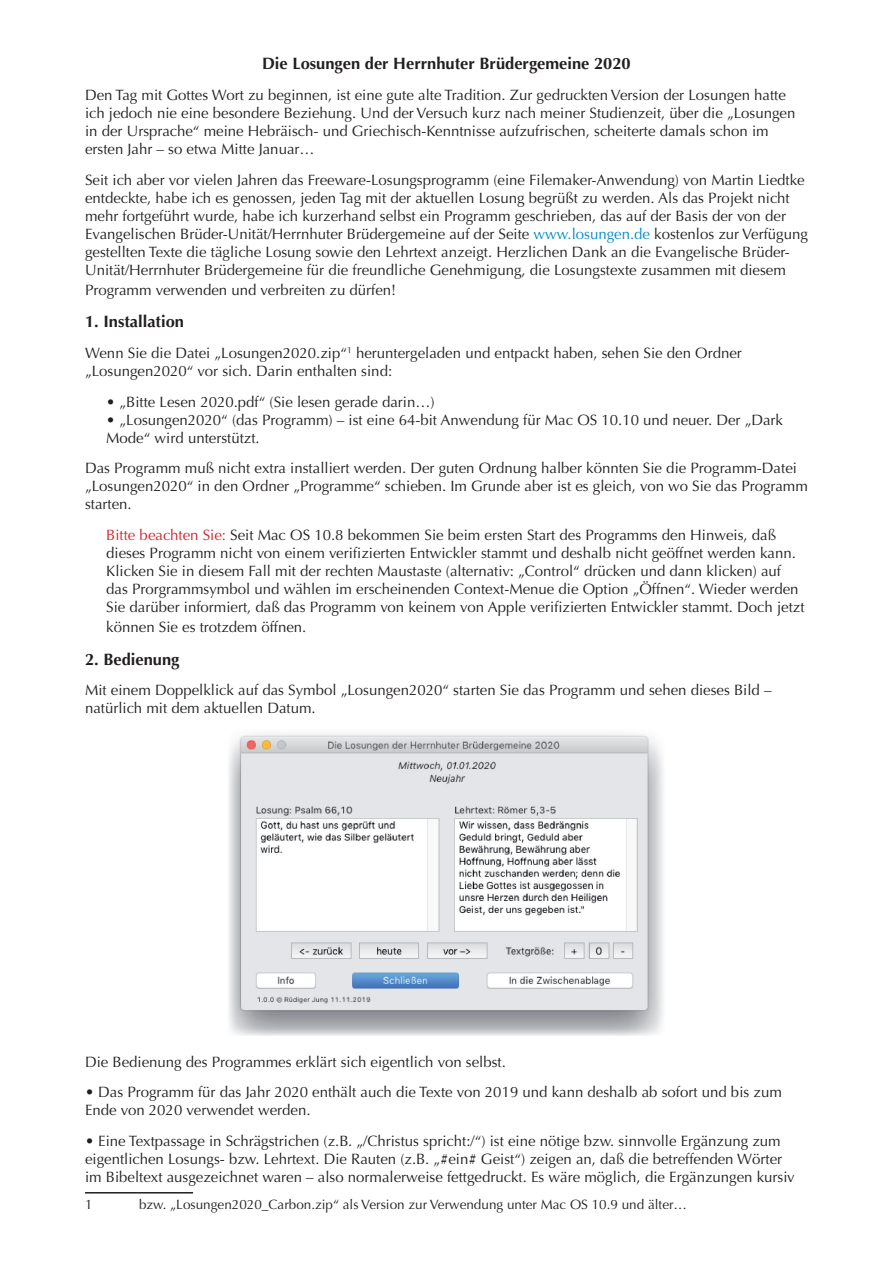
<style>
.page{position:relative;width:893px;height:1263px;background:#fff}
.page>*{position:absolute;margin:0;border:0;box-sizing:border-box;transform-origin:0 0}
.t1{font:700 16.5px "Optima";color:#231f20}
.t2{font:15px/18px "Optima";color:#231f20}
.t3{font:13.5px "Optima";color:#231f20}
.s1{color:#008ac7}
.s2{color:#d1232a}
</style>
<div class="page">
<img style="left:229px;top:733px;width:434px;height:303px">
<hr style="left:85px;top:1192px;width:108px;height:1px;background:#231f20">
<p class="t1" style="left:262px;top:54px;width:370px">Die Losungen der Herrnhuter Brüdergemeine 2020</p>
<p class="t2" style="left:85px;top:86px;width:712px">Den Tag mit Gottes Wort zu beginnen, ist eine gute alte Tradition. Zur gedruckten Version der Losungen hatte ich jedoch nie eine besondere Beziehung. Und der Versuch kurz nach meiner Studienzeit, über die „Losungen in der Ursprache“ meine Hebräisch- und Griechisch-Kenntnisse aufzufrischen, scheiterte damals schon im ersten Jahr – so etwa Mitte Januar…</p>
<p class="t2" style="left:85px;top:171px;width:724px">Seit ich aber vor vielen Jahren das Freeware-Losungsprogramm (eine Filemaker-Anwendung) von Martin Liedtke entdeckte, habe ich es genossen, jeden Tag mit der aktuellen Losung begrüßt zu werden. Als das Projekt nicht mehr fortgeführt wurde, habe ich kurzerhand selbst ein Programm geschrieben, das auf der Basis der von der Evangelischen Brüder-Unität/Herrnhuter Brüdergemeine auf der Seite <span class="s1">www.losungen.de</span> kostenlos zur Verfügung gestellten Texte die tägliche Losung sowie den Lehrtext anzeigt. Herzlichen Dank an die Evangelische Brüder-Unität/Herrnhuter Brüdergemeine für die freundliche Genehmigung, die Losungstexte zusammen mit diesem</p>
<p class="t2" style="left:85px;top:281px;width:313px">Programm verwenden und verbreiten zu dürfen!</p>
<p class="t1" style="left:85px;top:312px;width:101px">1. Installation</p>
<p class="t2" style="left:85px;top:344px;width:658px">Wenn Sie die Datei „Losungen2020.zip“<sup>1</sup> heruntergeladen und entpackt haben, sehen Sie den Ordner „Losungen2020“ vor sich. Darin enthalten sind:</p>
<p class="t2" style="left:106px;top:393px;width:330px">• „Bitte Lesen 2020.pdf“ (Sie lesen gerade darin…)</p>
<p class="t2" style="left:106px;top:411px;width:678px">• „Losungen2020“ (das Programm) – ist eine 64-bit Anwendung für Mac OS 10.10 und neuer. Der „Dark<br>Mode“ wird unterstützt.</p>
<p class="t2" style="left:85px;top:459px;width:724px">Das Programm muß nicht extra installiert werden. Der guten Ordnung halber könnten Sie die Programm-Datei „Losungen2020“ in den Ordner „Programme“ schieben. Im Grunde aber ist es gleich, von wo Sie das Programm starten.</p>
<p class="t2" style="left:106px;top:526px;width:700px"><span class="s2">Bitte beachten Sie:</span> Seit Mac OS 10.8 bekommen Sie beim ersten Start des Programms den Hinweis, daß dieses Programm nicht von einem verifizierten Entwickler stammt und deshalb nicht geöffnet werden kann.<br>Klicken Sie in diesem Fall mit der rechten Maustaste (alternativ: „Control“ drücken und dann klicken) auf das Prorgrammsymbol und wählen im erscheinenden Context-Menue die Option „Öffnen“. Wieder werden Sie darüber informiert, daß das Programm von keinem von Apple verifizierten Entwickler stammt. Doch jetzt</p>
<p class="t2" style="left:106px;top:618px;width:202px">können Sie es trotzdem öffnen.</p>
<p class="t1" style="left:85px;top:649px;width:96px">2. Bedienung</p>
<p class="t2" style="left:85px;top:681px;width:688px">Mit einem Doppelklick auf das Symbol „Losungen2020“ starten Sie das Programm und sehen dieses Bild – natürlich mit dem aktuellen Datum.</p>
<p class="t2" style="left:85px;top:1053px;width:422px">Die Bedienung des Programmes erklärt sich eigentlich von selbst.</p>
<p class="t2" style="left:85px;top:1083px;width:698px">• Das Programm für das Jahr 2020 enthält auch die Texte von 2019 und kann deshalb ab sofort und bis zum<br>Ende von 2020 verwendet werden.</p>
<p class="t2" style="left:85px;top:1132px;width:711px">• Eine Textpassage in Schrägstrichen (z.B. „/Christus spricht:/“) ist eine nötige bzw. sinnvolle Ergänzung zum eigentlichen Losungs- bzw. Lehrtext. Die Rauten (z.B. „#ein# Geist“) zeigen an, daß die betreffenden Wörter im Bibeltext ausgezeichnet waren – also normalerweise fettgedruckt. Es wäre möglich, die Ergänzungen kursiv</p>
<p class="t3" style="left:85px;top:1196px;width:9px">1</p>
<p class="t3" style="left:139px;top:1196px;width:549px">bzw. „Losungen2020_Carbon.zip“ als Version zur Verwendung unter Mac OS 10.9 und älter…</p>
</div>
